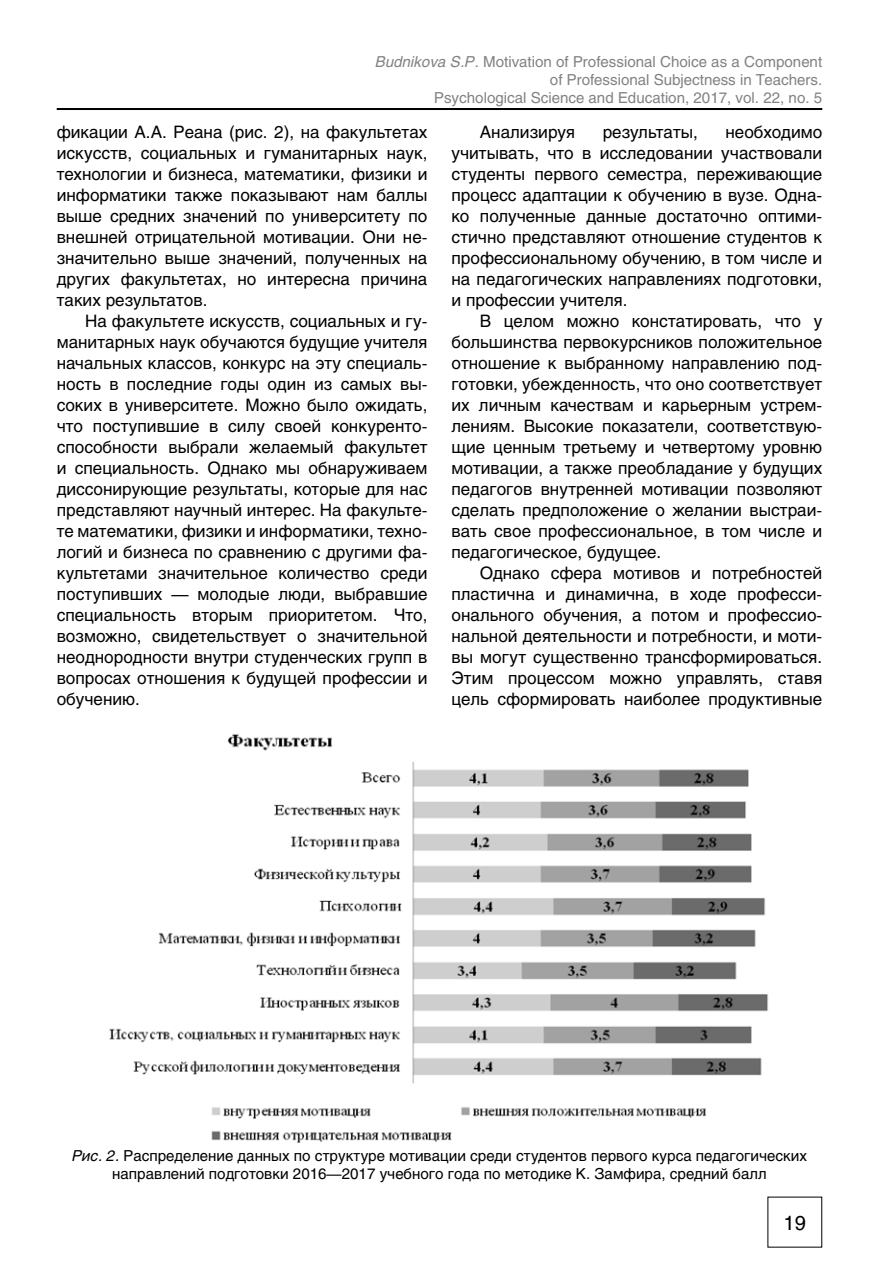
<style>
.page{position:relative;width:896px;height:1276px;background:#fff}
.page>*{position:absolute;margin:0;border:0;box-sizing:border-box;transform-origin:0 0}
.t1{font:20px "Helios";color:#000}
.t2{font:17px/21px "Helios";color:#000;text-align:justify}
.t3{font:15px/18px "Helios";color:#000;text-align:center}
.t4{font:15px/18px "Helios";color:#808285;text-align:right}
.s1{font-style:italic}
</style>
<div class="page">
<hr style="left:57px;top:108px;width:765px;height:2px;background:#000">
<img style="left:109px;top:734px;width:659px;height:409px">
<p class="t4" style="left:376px;top:52px;width:448px"><span class="s1">Budnikova S.P.</span> Motivation of Professional Choice as a Component of Professional Subjectness in Teachers.<br>Psychological Science and Education, 2017, vol. 22, no. 5</p>
<p class="t2" style="left:57px;top:121px;width:372px;text-indent:117px">Реана (рис. 2), на факультетах искусств, социальных и гуманитарных наук, технологии и бизнеса, математики, физики и информатики также показывают нам баллы выше средних значений по университету по внешней отрицательной мотивации. Они не&shy;значительно выше значений, полученных на других факультетах, но интересна причина таких результатов.</p>
<p class="t2" style="left:57px;top:310px;width:372px;text-indent:28px">На факультете искусств, социальных и гу&shy;манитарных наук обучаются будущие учителя начальных классов, конкурс на эту специаль&shy;ность в последние годы один из самых вы&shy;соких в университете. Можно было ожидать, что поступившие в силу своей конкуренто&shy;способности выбрали желаемый факультет и специальность. Однако мы обнаруживаем диссонирующие результаты, которые для нас представляют научный интерес. На факульте&shy;те математики, физики и информатики, техно&shy;логий и бизнеса по сравнению с другими фа&shy;культетами значительное количество среди поступивших — молодые люди, выбравшие специальность вторым приоритетом. Что, возможно, свидетельствует о значительной неоднородности внутри студенческих групп в вопросах отношения к будущей профессии и обучению.</p>
<p class="t2" style="left:57px;top:121px;width:87px">фикации А.А.</p>
<p class="t2" style="left:451px;top:121px;width:372px;text-indent:274px">необходимо учитывать, что в исследовании участвовали студенты первого семестра, переживающие процесс адаптации к обучению в вузе. Одна&shy;ко полученные данные достаточно оптими&shy;стично представляют отношение студентов к профессиональному обучению, в том числе и на педагогических направлениях подготовки, и профессии учителя.</p>
<p class="t2" style="left:451px;top:310px;width:372px;text-indent:28px">В целом можно констатировать, что у большинства первокурсников положительное отношение к выбранному направлению под&shy;готовки, убежденность, что оно соответствует их личным качествам и карьерным устрем&shy;лениям. Высокие показатели, соответствую&shy;щие ценным третьему и четвертому уровню мотивации, а также преобладание у будущих педагогов внутренней мотивации позволяют сделать предположение о желании выстраи&shy;вать свое профессиональное, в том числе и педагогическое, будущее.</p>
<p class="t2" style="left:451px;top:562px;width:372px;text-align:left;text-indent:28px">Однако сфера мотивов и потребностей пластична и динамична, в ходе професси&shy;онального обучения, а потом и профессио&shy;нальной деятельности и потребности, и моти&shy;вы могут существенно трансформироваться.<br>Этим процессом можно управлять, ставя цель сформировать наиболее продуктивные</p>
<p class="t2" style="left:480px;top:121px;width:97px">Анализируя</p>
<p class="t2" style="left:603px;top:121px;width:97px">результаты,</p>
<p class="t3" style="left:72px;top:1146px;width:736px"><span class="s1">Рис. 2.</span> Распределение данных по структуре мотивации среди студентов первого курса педагогических направлений подготовки 2016—2017 учебного года по методике К. Замфира, средний балл</p>
<p class="t1" style="left:783px;top:1211px;width:24px">19</p>
</div>
